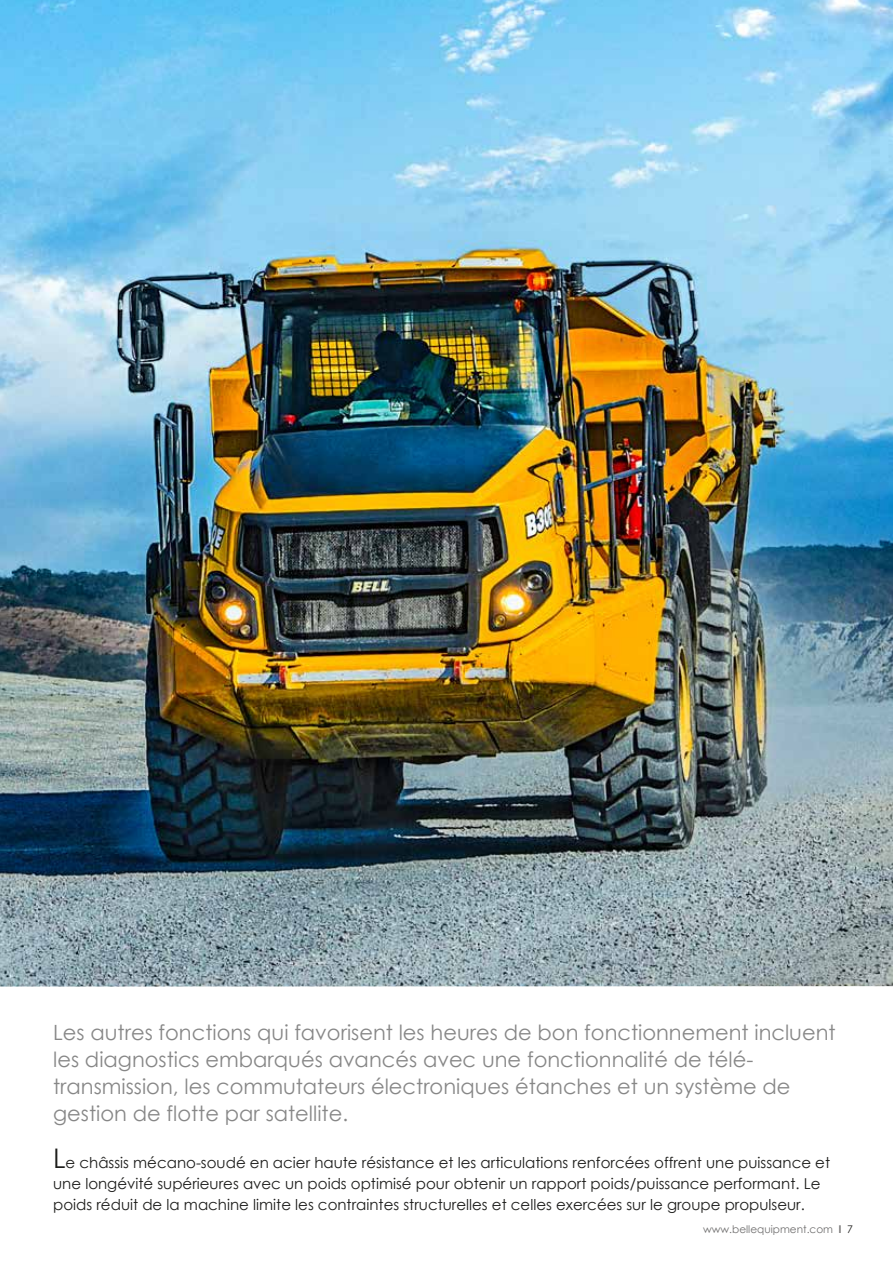
<style>
.page{position:relative;width:893px;height:1263px;background:#fff}
.page>*{position:absolute;margin:0;border:0;box-sizing:border-box;transform-origin:0 0}
.t1{font:21px/27px "Century Gothic";color:#878787}
.t2{font:15px/21px "Century Gothic";color:#1d1d1b}
.t3{font:10.5px "Century Gothic";color:#706f6f}
.s1{font-size:27px}
.s2{font-weight:700}
.s3{color:#1d1d1b}
</style>
<div class="page">
<img style="left:0;top:0;width:893px;height:986px">
<p class="t1" style="left:53px;top:1019px;width:784px">Les autres fonctions qui favorisent les heures de bon fonctionnement incluent les diagnostics embarqués avancés avec une fonctionnalité de télé&shy;transmission, les commutateurs électroniques étanches et un système de gestion de flotte par satellite.</p>
<p class="t2" style="left:53px;top:1152px;width:778px"><span class="s1">L</span>e châssis mécano-soudé en acier haute résistance et les articulations renforcées offrent une puissance et une longévité supérieures avec un poids optimisé pour obtenir un rapport poids/puissance performant. Le poids réduit de la machine limite les contraintes structurelles et celles exercées sur le groupe propulseur.</p>
<p class="t3" style="left:703px;top:1223px;width:151px">www.bellequipment.com <span class="s2">l</span> <span class="s3">7</span></p>
</div>
